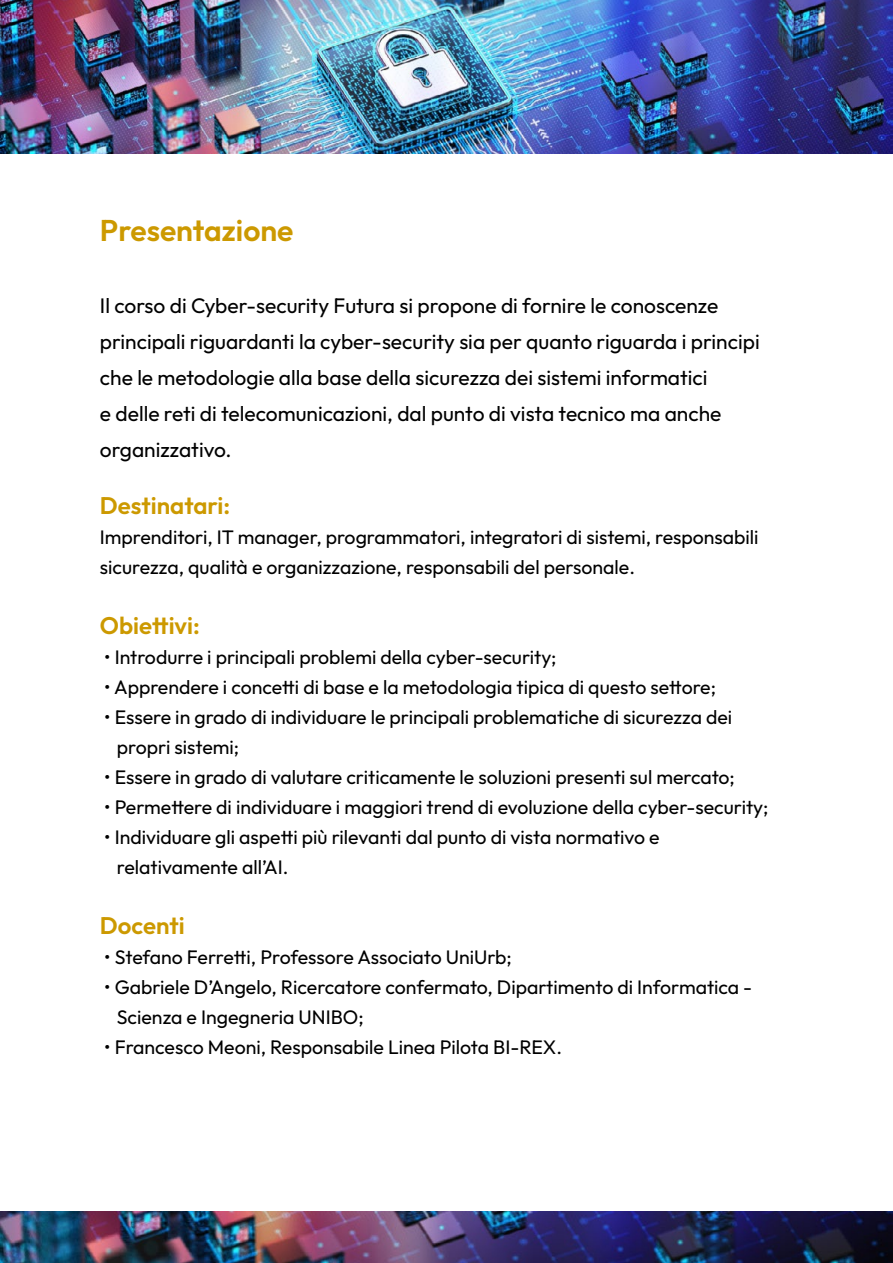
<style>
.page{position:relative;width:893px;height:1263px;background:#fff}
.page>*{position:absolute;margin:0;border:0;box-sizing:border-box;transform-origin:0 0}
.t1{font:600 30px "Outfit";color:#c90}
.t2{font:600 24px "Outfit";color:#c90}
.t3{font:21px/36px "Outfit";color:#000}
.t4{font:19.5px/30px "Outfit";color:#000}
</style>
<div class="page">
<img style="left:0;top:0;width:893px;height:153px">
<img style="left:0;top:1212px;width:893px;height:51px">
<h1 class="t1" style="left:100px;top:210px;width:195px">Presentazione</h1>
<p class="t3" style="left:100px;top:288px;width:661px">Il corso di Cyber-security Futura si propone di fornire le conoscenze principali riguardanti la cyber-security sia per quanto riguarda i principi che le metodologie alla base della sicurezza dei sistemi informatici<br>e delle reti di telecomunicazioni, dal punto di vista tecnico ma anche organizzativo.</p>
<p class="t2" style="left:100px;top:489px;width:132px">Destinatari:</p>
<p class="t4" style="left:100px;top:522px;width:660px">Imprenditori, IT manager, programmatori, integratori di sistemi, responsabili sicurezza, qualità e organizzazione, responsabili del personale.</p>
<p class="t2" style="left:100px;top:609px;width:101px">Obiettivi:</p>
<p class="t4" style="left:104px;top:642px;width:454px">• Introdurre i principali problemi della cyber-security;</p>
<p class="t4" style="left:104px;top:672px;width:613px">• Apprendere i concetti di base e la metodologia tipica di questo settore;</p>
<p class="t4" style="left:117px;top:702px;width:617px;text-indent:-13px">• Essere in grado di individuare le principali problematiche di sicurezza dei propri sistemi;</p>
<p class="t4" style="left:104px;top:762px;width:632px">• Essere in grado di valutare criticamente le soluzioni presenti sul mercato;</p>
<p class="t4" style="left:104px;top:792px;width:666px">• Permettere di individuare i maggiori trend di evoluzione della cyber-security;</p>
<p class="t4" style="left:117px;top:822px;width:544px;text-indent:-13px">• Individuare gli aspetti più rilevanti dal punto di vista normativo e relativamente all’AI.</p>
<p class="t2" style="left:100px;top:909px;width:86px">Docenti</p>
<p class="t4" style="left:104px;top:942px;width:409px">• Stefano Ferretti, Professore Associato UniUrb;</p>
<p class="t4" style="left:117px;top:972px;width:637px;text-indent:-13px">• Gabriele D’Angelo, Ricercatore confermato, Dipartimento di Informatica -<br>Scienza e Ingegneria UNIBO;</p>
<p class="t4" style="left:104px;top:1032px;width:459px">• Francesco Meoni, Responsabile Linea Pilota BI-REX.</p>
</div>
